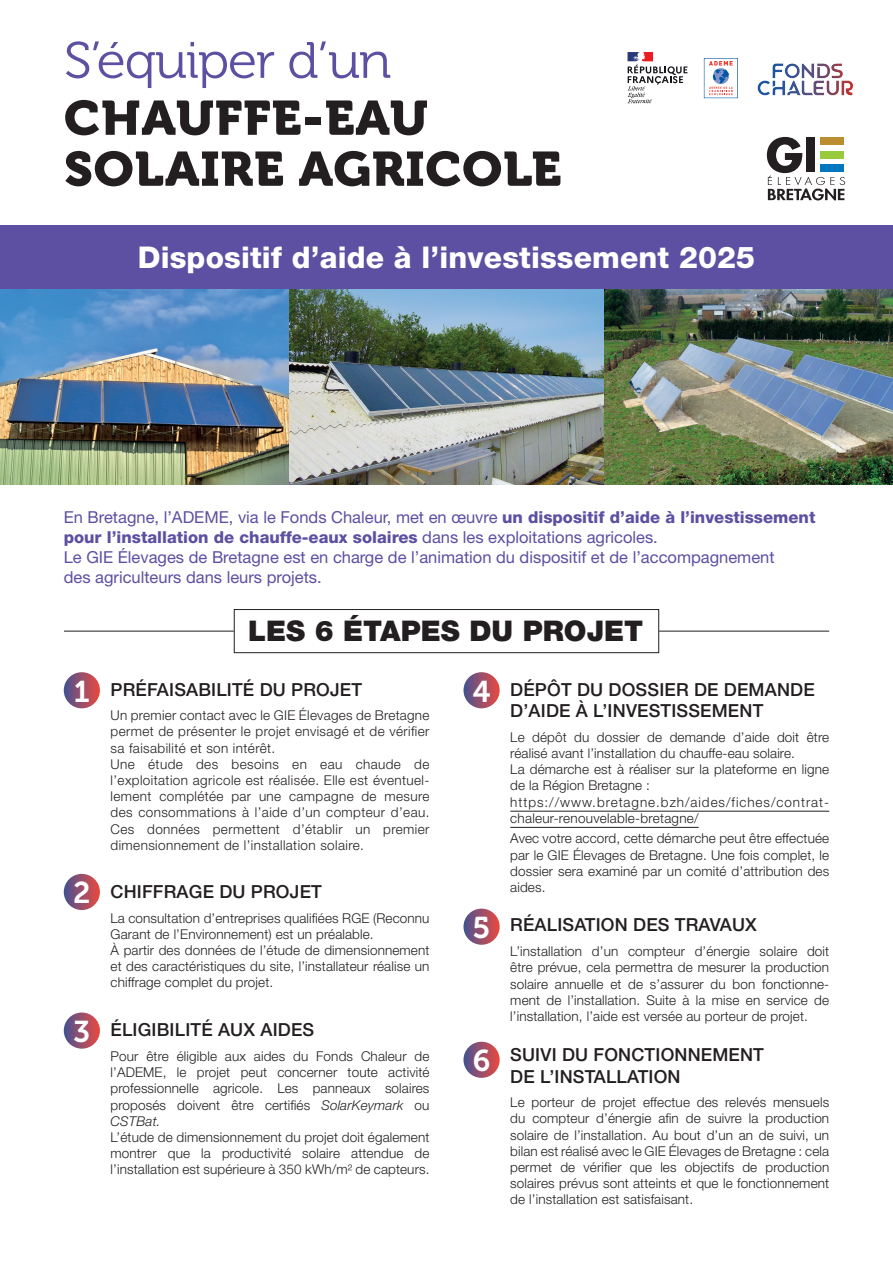
<style>
.page{position:relative;width:893px;height:1263px;background:#fff}
.page>*{position:absolute;margin:0;border:0;box-sizing:border-box;transform-origin:0 0}
.t1{font:51px "Museo 300";letter-spacing:-.025em;color:#5d4fa1;scale:1.05 1}
.t2{font:48px/51px "Museo 900";letter-spacing:.015em;color:#231f20;scale:1.05 1}
.t3{font:800 30px "Helvetica Neue LT Std";letter-spacing:.005em;color:#fff}
.t4{font:30px "Museo 700";color:#fff}
.t5{font:30px "Museo Sans 700";color:#fff}
.t6{font:900 28.5px "Helvetica Neue LT Std";color:#231f20}
.t7{font:500 18px/21.6px "Helvetica Neue LT Std";letter-spacing:.01em;color:#231f20}
.t8{font:16.5px/19.8px "Helvetica Neue LT Std";color:#5d4fa1}
.t9{font:300 13.5px/16.2px "Helvetica Neue LT Std";letter-spacing:.01em;color:#231f20;text-align:justify}
.t10{font:300 13.5px/16.2px "Helvetica Neue LT Std";letter-spacing:.03em;color:#231f20}
.s1{font-weight:800}
.s2{font-style:italic}
</style>
<div class="page">
<img style="left:0;top:289px;width:893px;height:196px">
<div style="left:0;top:225px;width:893px;height:64px;background:#5d4fa1"></div>
<hr style="left:510px;top:811px;width:319px;height:1px;background:#231f20">
<hr style="left:510px;top:827px;width:189px;height:1px;background:#231f20">
<div style="left:234px;top:609px;width:425px;height:44px;border:1px solid #231f20"></div>
<hr style="left:64px;top:631px;width:170px;height:1px;background:#231f20">
<hr style="left:659px;top:631px;width:170px;height:1px;background:#231f20">
<svg style="left:767px;top:137px;width:78px;height:63px"></svg>
<div style="left:64px;top:672px;width:36px;height:36px;background:linear-gradient(to right,#4a5291,#e64d45);border-radius:18px"></div>
<svg style="left:463px;top:672px;width:37px;height:36px"></svg>
<div style="left:64px;top:874px;width:36px;height:36px;background:linear-gradient(to right,#49518f,#e74f47);border-radius:18px"></div>
<svg style="left:463px;top:909px;width:37px;height:36px"></svg>
<svg style="left:64px;top:1012px;width:36px;height:37px"></svg>
<svg style="left:463px;top:1042px;width:37px;height:36px"></svg>
<img style="left:757px;top:63px;width:96px;height:33px">
<svg style="left:627px;top:52px;width:111px;height:52px"></svg>
<h1 class="t1" style="left:64px;top:33px;width:313px">S’équiper d’un</h1>
<h2 class="t2" style="left:64px;top:93px;width:475px">CHAUFFE-EAU<br>SOLAIRE AGRICOLE</h2>
<h3 class="t3" style="left:138px;top:239px;width:619px">Dispositif d’aide à l’investissement 2025</h3>
<p class="t8" style="left:64px;top:507px;width:753px">En Bretagne, l’ADEME, via le Fonds Chaleur, met en œuvre <span class="s1">un dispositif d’aide à l’investissement pour l’installation de chauffe-eaux solaires</span> dans les exploitations agricoles.<br>Le GIE Élevages de Bretagne est en charge de l’animation du dispositif et de l’accompagnement<br>des agriculteurs dans leurs projets.</p>
<h3 class="t6" style="left:248px;top:614px;width:397px">LES 6 ÉTAPES DU PROJET</h3>
<h3 class="t7" style="left:111px;top:678px;width:253px">PRÉFAISABILITÉ DU PROJET</h3>
<p class="t10" style="left:111px;top:707px;width:320px">Un premier contact avec le GIE Élevages de Bretagne permet de présenter le projet envisagé et de vérifier sa faisabilité et son intérêt.<br>Une étude des besoins en eau chaude de l’exploitation agricole est réalisée. Elle est éventuel&shy;lement complétée par une campagne de mesure des consommations à l’aide d’un compteur d’eau.<br>Ces données permettent d’établir un premier dimensionnement de l’installation solaire.</p>
<h3 class="t4" style="left:74px;top:674px;width:17px">1</h3>
<h3 class="t4" style="left:473px;top:674px;width:19px">4</h3>
<h3 class="t7" style="left:510px;top:678px;width:306px">DÉPÔT DU DOSSIER DE DEMANDE<br>D’AIDE À L’INVESTISSEMENT</h3>
<p class="t9" style="left:510px;top:729px;width:320px;text-align:left">Le dépôt du dossier de demande d’aide doit être réalisé avant l’installation du chauffe-eau solaire.<br>La démarche est à réaliser sur la plateforme en ligne de la Région Bretagne : https://www.bretagne.bzh/aides/fiches/contrat&shy;chaleur-renouvelable-bretagne/</p>
<p class="t9" style="left:510px;top:830px;width:320px">Avec votre accord, cette démarche peut être effectuée par le GIE Élevages de Bretagne. Une fois complet, le dossier sera examiné par un comité d’attribution des</p>
<h3 class="t5" style="left:73px;top:876px;width:19px">2</h3>
<h3 class="t5" style="left:73px;top:1015px;width:19px">3</h3>
<h3 class="t7" style="left:111px;top:880px;width:213px">CHIFFRAGE DU PROJET</h3>
<p class="t9" style="left:510px;top:879px;width:37px">aides.</p>
<p class="t9" style="left:111px;top:909px;width:320px;text-align:left">La consultation d’entreprises qualifiées RGE (Reconnu Garant de l’Environnement) est un préalable.<br>À partir des données de l’étude de dimensionnement et des caractéristiques du site, l’installateur réalise un chiffrage complet du projet.</p>
<h3 class="t7" style="left:510px;top:914px;width:248px">RÉALISATION DES TRAVAUX</h3>
<h3 class="t4" style="left:473px;top:911px;width:19px">5</h3>
<p class="t9" style="left:510px;top:943px;width:320px">L’installation d’un compteur d’énergie solaire doit être prévue, cela permettra de mesurer la production solaire annuelle et de s’assurer du bon fonctionne&shy;ment de l’installation. Suite à la mise en service de l’installation, l’aide est versée au porteur de projet.</p>
<h3 class="t7" style="left:510px;top:1043px;width:255px">SUIVI DU FONCTIONNEMENT<br>DE L’INSTALLATION</h3>
<p class="t9" style="left:510px;top:1094px;width:320px">Le porteur de projet effectue des relevés mensuels du compteur d’énergie afin de suivre la production solaire de l’installation. Au bout d’un an de suivi, un bilan est réalisé avec le GIE Élevages de Bretagne : cela permet de vérifier que les objectifs de production solaires prévus sont atteints et que le fonctionnement de l’installation est satisfaisant.</p>
<h3 class="t7" style="left:111px;top:1019px;width:205px">ÉLIGIBILITÉ AUX AIDES</h3>
<p class="t9" style="left:111px;top:1048px;width:320px">Pour être éligible aux aides du Fonds Chaleur de l’ADEME, le projet peut concerner toute activité professionnelle agricole. Les panneaux solaires proposés doivent être certifiés <span class="s2">SolarKeymark</span> ou <span class="s2">CSTBat.</span></p>
<p class="t9" style="left:111px;top:1129px;width:320px">L’étude de dimensionnement du projet doit également montrer que la productivité solaire attendue de l’installation est supérieure à 350 kWh/m² de capteurs.</p>
<h3 class="t5" style="left:472px;top:1044px;width:20px">6</h3>
</div>
